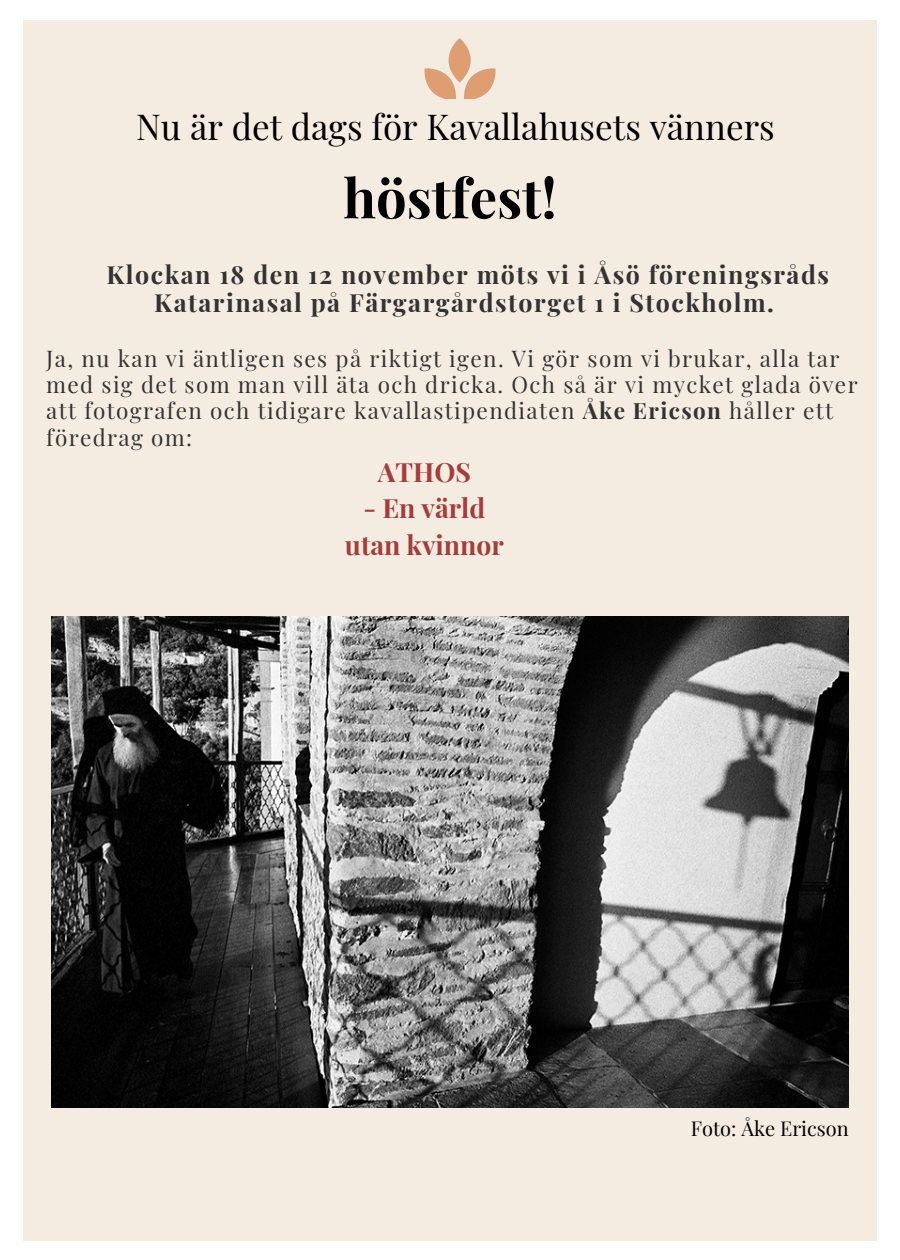
<style>
.page{position:relative;width:900px;height:1260px;background:#fff}
.page>*{position:absolute;margin:0;border:0;box-sizing:border-box;transform-origin:0 0}
.t1{font:700 54.25px "Playfair Display";color:#000}
.t2{font:35px "Playfair Display";color:#000}
.t3{font:700 26.5px "Playfair Display";color:#a63c3c}
.t4{font:700 25px/28px "Playfair Display";letter-spacing:.06em;color:#333;text-align:center}
.t5{font:22.5px/26.2px "Playfair Display";letter-spacing:.06em;color:#333}
.t6{font:20px "Playfair Display";color:#000}
.s1{font-weight:700}
</style>
<div class="page">
<div style="left:24px;top:20px;width:853px;height:1221px;background:#f5ece1"></div>
<svg style="left:424px;top:39px;width:72px;height:60px"></svg>
<img style="left:51px;top:616px;width:797px;height:491px">
<p class="t2" style="left:136px;top:102px;width:640px">Nu är det dags för Kavallahusets vänners</p>
<p class="t1" style="left:343px;top:160px;width:215px">höstfest!</p>
<p class="t4" style="left:107px;top:260px;width:724px">Klockan 18 den 12 november möts vi i Åsö föreningsråds<br>Katarinasal på Färgargårdstorget 1 i Stockholm.</p>
<p class="t5" style="left:46px;top:344px;width:813px">Ja, nu kan vi äntligen ses på riktigt igen. Vi gör som vi brukar, alla tar med sig det som man vill äta och dricka. Och så är vi mycket glada över att fotografen och tidigare kavallastipendiaten <span class="s1">Åke Ericson</span> håller ett föredrag om:</p>
<p class="t3" style="left:378px;top:453px;width:95px">ATHOS</p>
<p class="t3" style="left:363px;top:490px;width:123px">- En värld</p>
<p class="t3" style="left:345px;top:526px;width:160px">utan kvinnor</p>
<p class="t6" style="left:691px;top:1115px;width:159px">Foto: Åke Ericson</p>
</div>
